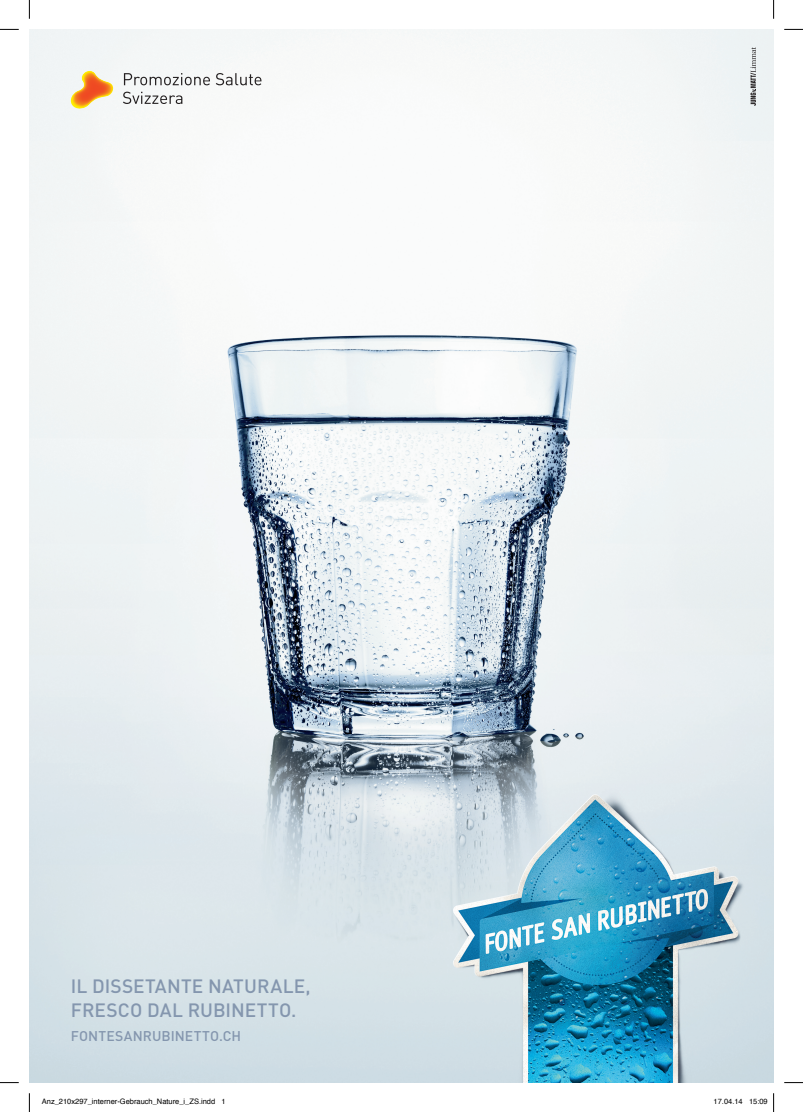
<style>
.page{position:relative;width:803px;height:1112px;background:#fff}
.page>*{position:absolute;margin:0;border:0;box-sizing:border-box;transform-origin:0 0}
.t1{font:500 19px/24.1px "DIN";letter-spacing:.005em;color:#8496ae}
.t2{font:500 13.88px "DIN";letter-spacing:.005em;color:#8496ae}
.t3{font:7.5px "Helvetica";color:#000}
</style>
<div class="page">
<img style="left:29px;top:29px;width:744px;height:1053px">
<svg style="left:750px;top:47px;width:6px;height:59px"></svg>
<img style="left:432px;top:774px;width:333px;height:308px">
<img style="left:70px;top:71px;width:44px;height:38px">
<svg style="left:124px;top:73px;width:86px;height:12px"></svg>
<svg style="left:216px;top:73px;width:45px;height:12px"></svg>
<svg style="left:123px;top:92px;width:59px;height:12px"></svg>
<svg style="left:0;top:29px;width:19px;height:1px"></svg>
<svg style="left:784px;top:29px;width:19px;height:1px"></svg>
<svg style="left:0;top:1082px;width:19px;height:1px"></svg>
<svg style="left:784px;top:1082px;width:19px;height:1px"></svg>
<svg style="left:29px;top:0;width:1px;height:19px"></svg>
<svg style="left:29px;top:1093px;width:1px;height:18px"></svg>
<svg style="left:773px;top:0;width:1px;height:19px"></svg>
<svg style="left:773px;top:1093px;width:1px;height:18px"></svg>
<h1 class="t1" style="left:71px;top:972px;width:241px">IL DISSETANTE NATURALE,<br>FRESCO DAL RUBI NETTO.</h1>
<h2 class="t2" style="left:71px;top:1026px;width:172px">FONTESANRUBI NETTO.CH</h2>
<p class="t3" style="left:42px;top:1095px;width:185px">Anz_210x297_interner-Gebrauch_Nature_i_ZS.indd 1</p>
<p class="t3" style="left:713px;top:1095px;width:56px">17.04.14 15:09</p>
</div>
